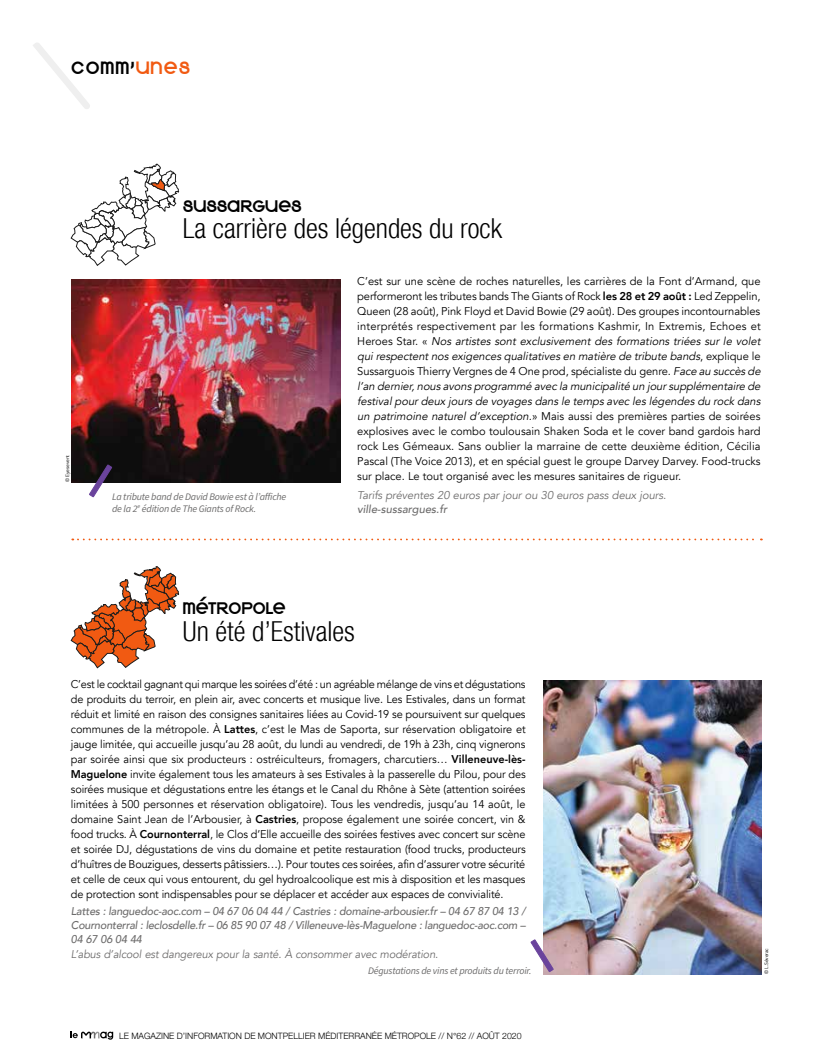
<style>
.page{position:relative;width:815px;height:1063px;background:#fff}
.page>*{position:absolute;margin:0;border:0;box-sizing:border-box;transform-origin:0 0}
.t1{font:300 condensed 27.5px "Helvetica Neue";color:#000}
.t2{font:20px "Kravitz Extra Thermal";letter-spacing:.07em;color:#000}
.t3{font:18.75px "Kravitz Extra Thermal";color:#000}
.TEXTE_COURANT{font:11.25px/15px "Avenir";color:#000}
.TEXTE_COURANT-2{font:italic 500 11.25px/13.8px "Avenir";letter-spacing:-.02em;color:#6d6c6c;text-align:justify}
.TEXTE_COURANT-3{font:italic 11.25px "Avenir";letter-spacing:-.01em;color:#6d6c6c}
.TEXTE_COURANT-4{font:italic 500 11.25px "Avenir";color:#6d6c6c}
.LEGENDE{font:italic 10px/12px "Source Sans Pro";letter-spacing:-.02em;color:#6d6c6c}
.t4{font:300 8.75px "Helvetica Neue";color:#000}
.t5{font:5px "Avenir";letter-spacing:-.02em;color:#000}
.s1{color:#f15a12}
.s2{font-weight:800}
.s3{font-style:italic}
</style>
<div class="page">
<svg style="left:71px;top:164px;width:108px;height:102px"></svg>
<svg style="left:71px;top:566px;width:108px;height:102px"></svg>
<svg style="left:72px;top:539px;width:690px;height:1px"></svg>
<img style="left:71px;top:279px;width:269px;height:203px">
<svg style="left:88px;top:464px;width:25px;height:34px"></svg>
<img style="left:543px;top:680px;width:219px;height:294px">
<svg style="left:530px;top:939px;width:24px;height:34px"></svg>
<svg style="left:71px;top:1032px;width:42px;height:8px"></svg>
<svg style="left:33px;top:43px;width:57px;height:66px"></svg>
<h2 class="t2" style="left:71px;top:55px;width:120px">COMM’<span class="s1">UNES</span></h2>
<p class="t3" style="left:182px;top:194px;width:120px">SUSSARGUES</p>
<p class="t5" style="left:64px;top:482px;width:29px;rotate:-90deg">© Eyesevent</p>
<p class="t1" style="left:183px;top:217px;width:321px">La carrière des légendes du rock</p>
<p class="LEGENDE" style="left:112px;top:491px;width:176px">La tribute band de David Bowie est à l’affiche de la 2<sup>e</sup> édition de The Giants of Rock.</p>
<p class="t3" style="left:182px;top:596px;width:104px">MÉTROPOLE</p>
<p class="TEXTE_COURANT" style="left:357px;top:274px;width:407px">C’est sur une scène de roches naturelles, les carrières de la Font d’Armand, que performeront les tributes bands The Giants of Rock <span class="s2">les 28 et 29 août :</span> Led Zeppelin, Queen (28 août), Pink Floyd et David Bowie (29 août). Des groupes incontournables interprétés respectivement par les formations Kashmir, In Extremis, Echoes et H e ro e s S t a r. « <span class="s3">Nos artistes sont exclusivement des formations triées sur le volet quirespectentnos exigences qualitatives en matière de tribute bands</span>, e x p l i q u e l e Sussarguois Thierry Vergnes de 4 One prod, spécialiste du genre. <span class="s3">Face au succèsde l’an dernier,nous avons programmé avec la municipalité un joursupplémentaire de festivalpourdeux jours de voyages dans le temps avec les légendes du rock dans un patrimoine naturel d’exception.</span>» Mais aussi des premières parties de soirées explosives avec le combo toulousain Shaken Soda et le cover band gardois hard rock Les Gémeaux. Sans oublier la marraine de cette deuxième édition, Cécilia Pascal (The Voice 2013), et en spécial guest le groupe Darvey Darvey. Food-trucks sur place. Le tout organisé avec les mesures sanitaires de rigueur.</p>
<p class="TEXTE_COURANT-3" style="left:357px;top:488px;width:311px">Tarifs préventes 20 euros par jour ou 30 euros pass deux jours.</p>
<p class="TEXTE_COURANT-4" style="left:357px;top:502px;width:91px">ville-sussargues.fr</p>
<p class="t1" style="left:183px;top:619px;width:173px">Un été d’Estivales</p>
<p class="TEXTE_COURANT" style="left:71px;top:677px;width:456px;text-align:justify">C’est le cocktail gagnant qui marque les soirées d’été : un agréable mélange de vins et dégustations de produits du terroir, en plein air, avec concerts et musique live. Les Estivales, dans un format réduit et limité en raison des consignes sanitaires liées au Covid-19 se poursuivent sur quelques communes de la métropole. À <span class="s2">Lattes</span>, c’est le Mas de Saporta, sur réservation obligatoire et jauge limitée, qui accueille jusqu’au 28 août, du lundi au vendredi, de 19h à 23h, cinq vignerons par soirée ainsi que six producteurs : ostréiculteurs, fromagers, charcutiers… <span class="s2">Villeneuve-lès-Maguelone</span> invite également tous les amateurs à ses Estivales à la passerelle du Pilou, pour des soirées musique et dégustations entre les étangs et le Canal du Rhône à Sète (attention soirées limitées à 500 personnes et réservation obligatoire). Tous les vendredis, jusqu’au 14 août, le domaine Saint Jean de l’Arbousier, à <span class="s2">Castries</span>, propose également une soirée concert, vin &amp; food trucks. À <span class="s2">Cournonterral</span>, le Clos d’Elle accueille des soirées festives avec concert sur scène et soirée DJ, dégustations de vins du domaine et petite restauration (food trucks, producteurs d’huîtres de Bouzigues, desserts pâtissiers…). Pour toutes ces soirées, afin d’assurer votre sécurité et celle de ceux qui vous entourent, du gel hydroalcoolique est mis à disposition et les masques de protection sont indispensables pour se déplacer et accéder aux espaces de convivialité.</p>
<p class="TEXTE_COURANT-2" style="left:71px;top:904px;width:456px">Lattes : languedoc-aoc.com – 04 67 06 04 44 / Castries : domaine-arbousier.fr – 04 67 87 04 13 / Cournonterral : leclosdelle.fr – 06 85 90 07 48 / Villeneuve-lès-Maguelone : languedoc-aoc.com – 04 67 06 04 44</p>
<p class="TEXTE_COURANT-3" style="left:71px;top:947px;width:369px">L’abus d’alcool est dangereux pour la santé. À consommer avec modération.</p>
<p class="LEGENDE" style="left:368px;top:965px;width:165px">Dégustations de vins et produits du terroir.</p>
<p class="t4" style="left:119px;top:1029px;width:404px">LE MAGAZINE D’INFORMATION DE MONTPELLIER MÉDITERRANÉE MÉTROPOLE // N°62 // AOÛT 2020</p>
<p class="t5" style="left:764px;top:974px;width:27px;rotate:-90deg">© L.Séverac</p>
</div>
